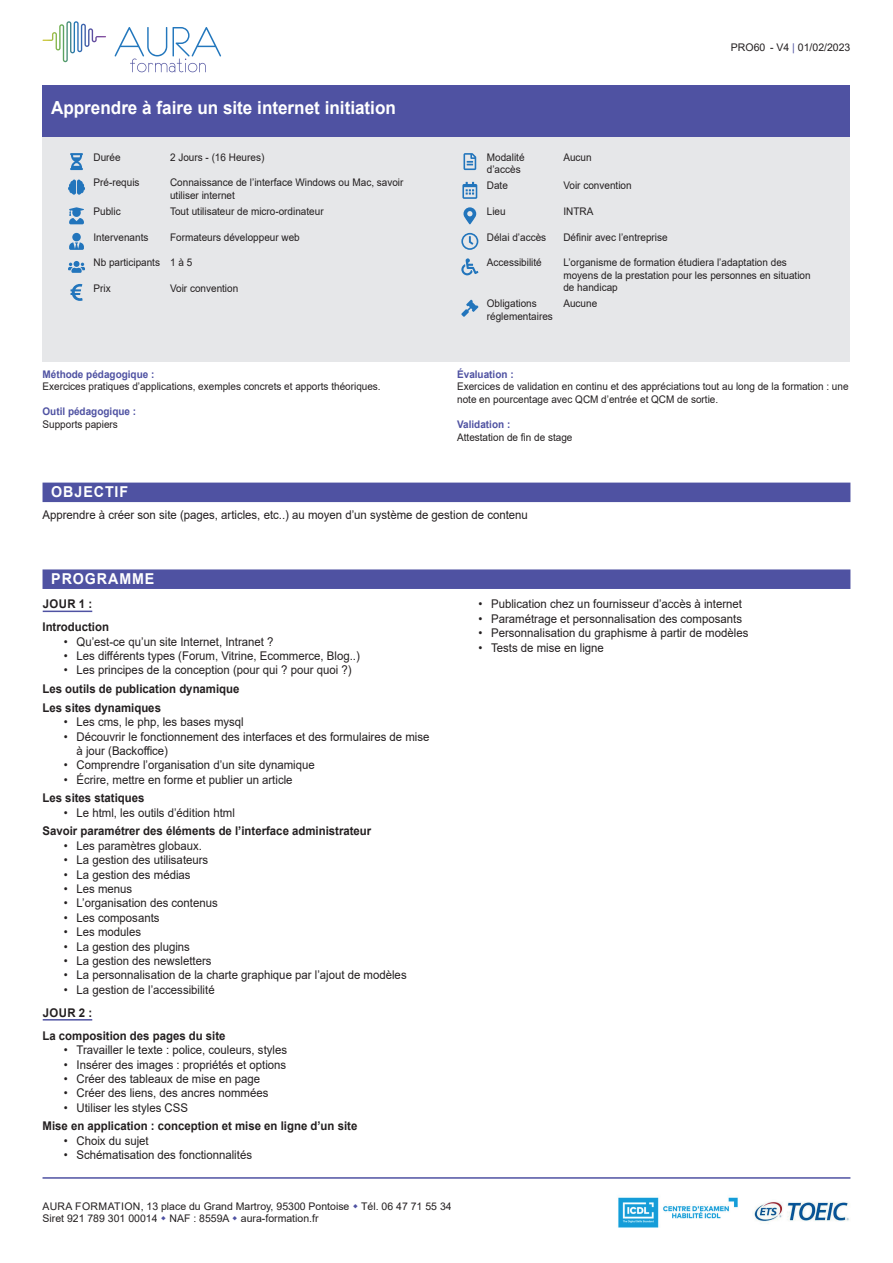
<style>
.page{position:relative;width:893px;height:1263px;background:#fff}
.page>*{position:absolute;margin:0;border:0;box-sizing:border-box;transform-origin:0 0}
.t1{font:700 18px "Arial";color:#fff;scale:.95 1}
.t2{font:700 15px "Arial";letter-spacing:.065em;color:#fff;scale:.95 1}
.t3{font:12px/14.4px "Arial";color:#231f20;scale:.95 1}
.t4{font:700 12px/23px "Arial";color:#231f20;scale:.95 1}
.t5{font:10.5px/12.6px "Arial";color:#231f20;scale:.95 1}
.t6{font:10.5px/12.6px "Arial";color:#231f20}
.t7{font:700 10.5px "Arial";color:#4f52a2;scale:.95 1}
.s1{color:#4f52a2}
</style>
<div class="page">
<hr style="left:43px;top:1177px;width:807px;height:2px;background:#4f52a2">
<div style="left:43px;top:483px;width:807px;height:19px;background:#4f52a2"></div>
<div style="left:43px;top:569px;width:807px;height:20px;background:#4f52a2"></div>
<div style="left:43px;top:136px;width:807px;height:225px;background:#e6e7e9"></div>
<img style="left:618px;top:1197px;width:120px;height:31px">
<img style="left:754px;top:1202px;width:95px;height:20px">
<svg style="left:43px;top:21px;width:63px;height:41px"></svg>
<svg style="left:115px;top:27px;width:106px;height:45px"></svg>
<div style="left:43px;top:85px;width:807px;height:51px;background:#4f52a2"></div>
<hr style="left:43px;top:611px;width:49px;height:1px;background:#4f52a2">
<hr style="left:43px;top:1019px;width:49px;height:1px;background:#4f52a2">
<svg style="left:70px;top:153px;width:13px;height:17px"></svg>
<svg style="left:68px;top:180px;width:17px;height:15px"></svg>
<svg style="left:69px;top:207px;width:15px;height:17px"></svg>
<svg style="left:69px;top:233px;width:15px;height:17px"></svg>
<svg style="left:68px;top:261px;width:17px;height:12px"></svg>
<svg style="left:70px;top:284px;width:13px;height:17px"></svg>
<svg style="left:463px;top:153px;width:13px;height:17px"></svg>
<svg style="left:462px;top:182px;width:15px;height:17px"></svg>
<svg style="left:463px;top:207px;width:13px;height:17px"></svg>
<svg style="left:461px;top:233px;width:17px;height:17px"></svg>
<svg style="left:461px;top:258px;width:17px;height:17px"></svg>
<svg style="left:461px;top:300px;width:17px;height:17px"></svg>
<h1 class="t1" style="left:51px;top:95px;width:365px">Apprendre à faire un site internet initiation</h1>
<p class="t5" style="left:94px;top:151px;width:30px">Durée</p>
<p class="t5" style="left:170px;top:151px;width:101px">2 Jours - (16 Heures)</p>
<p class="t5" style="left:94px;top:176px;width:50px">Pré-requis</p>
<p class="t5" style="left:170px;top:176px;width:247px">Connaissance de l’interface Windows ou Mac, savoir utiliser internet</p>
<p class="t5" style="left:94px;top:205px;width:30px">Public</p>
<p class="t5" style="left:170px;top:205px;width:163px">Tout utilisateur de micro-ordinateur</p>
<p class="t5" style="left:94px;top:230px;width:59px">Intervenants</p>
<p class="t5" style="left:170px;top:230px;width:138px">Formateurs développeur web</p>
<p class="t5" style="left:94px;top:256px;width:105px">Nb participants 1 à 5</p>
<p class="t5" style="left:94px;top:281px;width:20px">Prix</p>
<p class="t5" style="left:170px;top:281px;width:73px">Voir convention</p>
<p class="t7" style="left:43px;top:366px;width:119px">Méthode pédagogique :</p>
<p class="t5" style="left:43px;top:380px;width:357px">Exercices pratiques d’applications, exemples concrets et apports théoriques.</p>
<p class="t7" style="left:43px;top:404px;width:100px">Outil pédagogique :</p>
<p class="t5" style="left:43px;top:418px;width:81px">Supports papiers</p>
<p class="t2" style="left:51px;top:481px;width:83px">OBJECTIF</p>
<p class="t6" style="left:731px;top:41px;width:121px">PRO60 - V4 <span class="s1">|</span> 01/02/2023</p>
<p class="t5" style="left:487px;top:151px;width:41px">Modalité d’accès</p>
<p class="t5" style="left:563px;top:151px;width:31px">Aucun</p>
<p class="t5" style="left:487px;top:179px;width:24px">Date</p>
<p class="t5" style="left:563px;top:179px;width:73px">Voir convention</p>
<p class="t5" style="left:487px;top:205px;width:21px">Lieu</p>
<p class="t5" style="left:563px;top:205px;width:33px">INTRA</p>
<p class="t5" style="left:487px;top:230px;width:64px">Délai d’accès</p>
<p class="t5" style="left:563px;top:230px;width:111px">Définir avec l’entreprise</p>
<p class="t5" style="left:487px;top:256px;width:59px">Accessibilité</p>
<p class="t5" style="left:563px;top:256px;width:262px">L’organisme de formation étudiera l’adaptation des moyens de la prestation pour les personnes en situation de handicap</p>
<p class="t5" style="left:487px;top:297px;width:71px">Obligations réglementaires</p>
<p class="t5" style="left:563px;top:297px;width:37px">Aucune</p>
<p class="t7" style="left:457px;top:366px;width:61px">Évaluation :</p>
<p class="t5" style="left:457px;top:380px;width:414px">Exercices de validation en continu et des appréciations tout au long de la formation : une note en pourcentage avec QCM d’entrée et QCM de sortie.</p>
<p class="t7" style="left:457px;top:417px;width:58px">Validation :</p>
<p class="t5" style="left:457px;top:431px;width:123px">Attestation de fin de stage</p>
<p class="t3" style="left:43px;top:507px;width:512px">Apprendre à créer son site (pages, articles, etc..) au moyen d’un système de gestion de contenu</p>
<p class="t2" style="left:51px;top:568px;width:110px">PROGRAMME</p>
<p class="t4" style="left:43px;top:593px;width:71px">JOUR 1 :<br>Introduction</p>
<p class="t3" style="left:64px;top:634px;width:222px">• Qu’est-ce qu’un site Internet, Intranet ?</p>
<p class="t3" style="left:64px;top:648px;width:313px">• Les différents types (Forum, Vitrine, Ecommerce, Blog..)</p>
<p class="t3" style="left:64px;top:663px;width:304px">• Les principes de la conception (pour qui ? pour quoi ?)</p>
<p class="t4" style="left:43px;top:680px;width:209px;line-height:18.6px">Les outils de publication dynamique<br>Les sites dynamiques</p>
<p class="t3" style="left:64px;top:715px;width:191px">• Les cms, le php, les bases mysql</p>
<p class="t3" style="left:77px;top:729px;width:373px;text-indent:-13px">• Découvrir le fonctionnement des interfaces et des formulaires de mise à jour (Backoffice)</p>
<p class="t3" style="left:64px;top:758px;width:266px">• Comprendre l’organisation d’un site dynamique</p>
<p class="t3" style="left:64px;top:772px;width:242px">• Écrire, mettre en forme et publier un article</p>
<p class="t4" style="left:43px;top:787px;width:109px">Les sites statiques</p>
<p class="t3" style="left:64px;top:805px;width:182px">• Le html, les outils d’édition html</p>
<p class="t4" style="left:43px;top:820px;width:348px">Savoir paramétrer des éléments de l’interface administrateur</p>
<p class="t3" style="left:64px;top:838px;width:147px">• Les paramètres globaux.</p>
<p class="t3" style="left:64px;top:853px;width:154px">• La gestion des utilisateurs</p>
<p class="t3" style="left:64px;top:867px;width:135px">• La gestion des médias</p>
<p class="t3" style="left:64px;top:881px;width:74px">• Les menus</p>
<p class="t3" style="left:64px;top:896px;width:164px">• L’organisation des contenus</p>
<p class="t3" style="left:64px;top:910px;width:102px">• Les composants</p>
<p class="t3" style="left:64px;top:925px;width:83px">• Les modules</p>
<p class="t3" style="left:64px;top:939px;width:134px">• La gestion des plugins</p>
<p class="t3" style="left:64px;top:953px;width:157px">• La gestion des newsletters</p>
<p class="t3" style="left:64px;top:968px;width:362px">• La personnalisation de la charte graphique par l’ajout de modèles</p>
<p class="t3" style="left:64px;top:982px;width:160px">• La gestion de l’accessibilité</p>
<p class="t4" style="left:43px;top:1001px;width:194px">JOUR 2 :<br>La composition des pages du site</p>
<p class="t3" style="left:64px;top:1042px;width:237px">• Travailler le texte : police, couleurs, styles</p>
<p class="t3" style="left:64px;top:1057px;width:236px">• Insérer des images : propriétés et options</p>
<p class="t3" style="left:64px;top:1071px;width:208px">• Créer des tableaux de mise en page</p>
<p class="t3" style="left:64px;top:1086px;width:217px">• Créer des liens, des ancres nommées</p>
<p class="t3" style="left:64px;top:1100px;width:132px">• Utiliser les styles CSS</p>
<p class="t4" style="left:43px;top:1115px;width:333px">Mise en application : conception et mise en ligne d’un site</p>
<p class="t3" style="left:64px;top:1133px;width:91px">• Choix du sujet</p>
<p class="t3" style="left:64px;top:1148px;width:200px">• Schématisation des fonctionnalités</p>
<p class="t6" style="left:43px;top:1200px;width:411px">AURA FORMATION, 13 place du Grand Martroy, 95300 Pontoise Tél. 06 47 71 55 34<br>Siret 921 789 301 00014 NAF : 8559A aura-formation.fr</p>
<p class="t3" style="left:478px;top:597px;width:279px">• Publication chez un fournisseur d’accès à internet</p>
<p class="t3" style="left:478px;top:611px;width:279px">• Paramétrage et personnalisation des composants</p>
<p class="t3" style="left:478px;top:626px;width:286px">• Personnalisation du graphisme à partir de modèles</p>
<p class="t3" style="left:478px;top:640px;width:134px">• Tests de mise en ligne</p>
</div>
